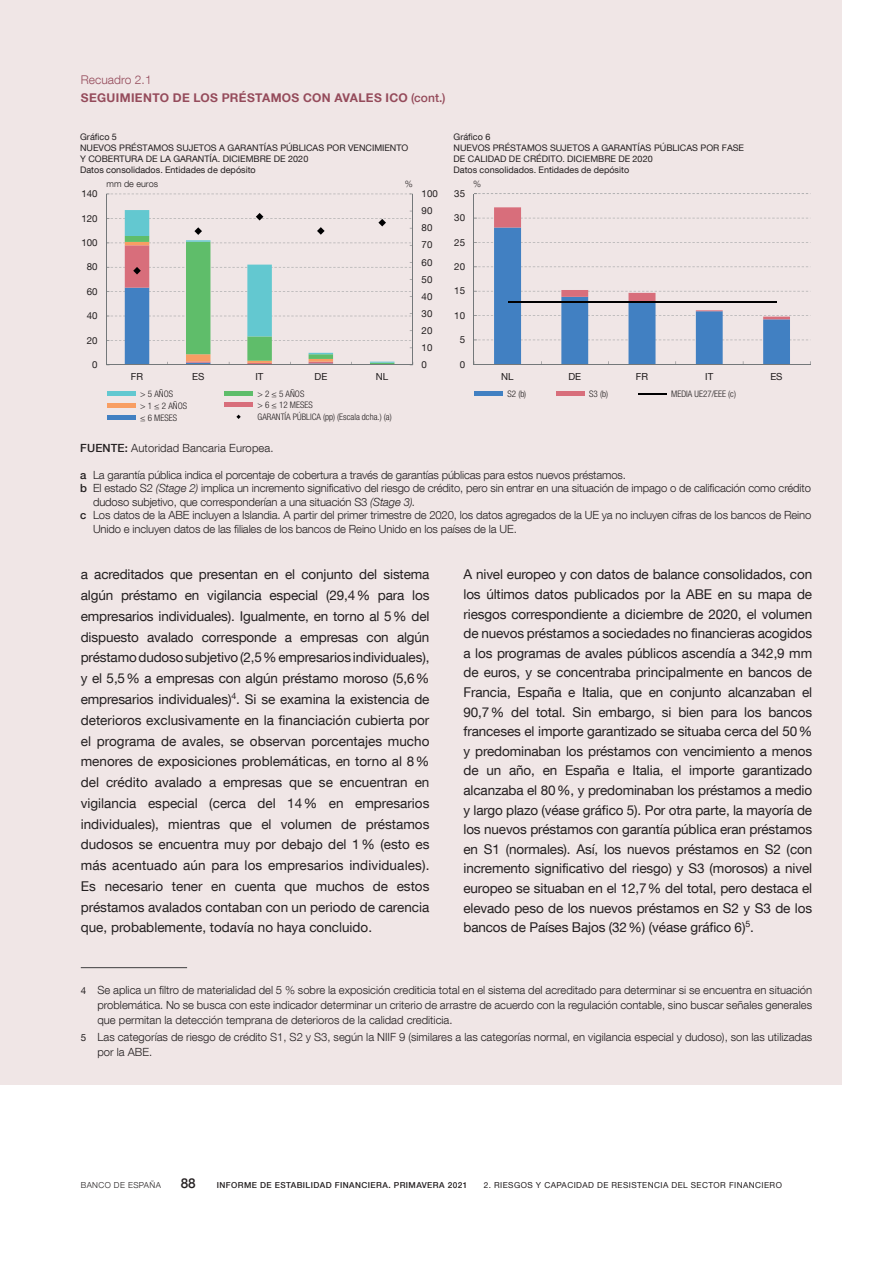
<style>
.page{position:relative;width:893px;height:1263px;background:#fff}
.page>*{position:absolute;margin:0;border:0;box-sizing:border-box;transform-origin:0 0}
.t1{font:13.5px/19.6px "Bd E Neue Helvetica";letter-spacing:-.01em;color:#231f20;text-align:justify}
.t2{font:500 13.5px "Bd E Neue Helvetica";color:#231f20}
.t3{font:700 12px/18px "Bd E Neue Helvetica";letter-spacing:.03em;color:#954b5b}
.t4{font:300 12px "Bd E Neue Helvetica";color:#954b5b}
.t5{font:300 11.25px/15px "Bd E Neue Helvetica";letter-spacing:-.01em;color:#231f20;text-align:justify}
.t6{font:300 11.25px "Bd E Neue Helvetica";letter-spacing:.01em;color:#231f20}
.t7{font:9.75px "Bd E Neue Helvetica";color:#231f20}
.t8{font:9px/10.8px "Bd E Neue Helvetica";color:#231f20}
.t9{font:300 condensed 9px "Bd E Neue Helvetica";color:#231f20}
.t10{font:300 9px "Bd E Neue Helvetica";letter-spacing:.005em;color:#231f20}
.t11{font:8.25px "Bd E Neue Helvetica";letter-spacing:.05em;color:#231f20}
.t12{font:500 8.25px "Bd E Neue Helvetica";letter-spacing:.05em;color:#231f20}
.t13{font:300 8.25px "Bd E Neue Helvetica";letter-spacing:.05em;color:#231f20}
.s1{font-weight:300}
.s2{font-weight:500}
.s3{font-style:italic}
.s4{font-weight:400;font-size:9.75px}
</style>
<div class="page">
<div style="left:0;top:0;width:842px;height:1084px;background:#f0e6e6"></div>
<div style="left:107px;top:391px;width:29px;height:5px;background:#63c8d0"></div>
<div style="left:224px;top:391px;width:29px;height:5px;background:#5fbd6a"></div>
<div style="left:107px;top:403px;width:29px;height:5px;background:#f89e63"></div>
<hr style="left:224px;top:403px;width:29px;height:4px;background:#d86e7b">
<div style="left:107px;top:415px;width:29px;height:5px;background:#4180c2"></div>
<svg style="left:236px;top:415px;width:5px;height:4px"></svg>
<div style="left:474px;top:391px;width:29px;height:5px;background:#4180c2"></div>
<div style="left:556px;top:391px;width:29px;height:5px;background:#d86e7b"></div>
<hr style="left:638px;top:393px;width:29px;height:2px;background:#000001">
<svg style="left:106px;top:194px;width:308px;height:171px"></svg>
<svg style="left:475px;top:193px;width:334px;height:147px"></svg>
<hr style="left:474px;top:194px;width:1px;height:170px;background:#74787a">
<hr style="left:474px;top:364px;width:336px;height:1px;background:#74787a">
<svg style="left:494px;top:207px;width:296px;height:157px"></svg>
<hr style="left:508px;top:301px;width:269px;height:2px;background:#000001">
<hr style="left:81px;top:967px;width:106px;height:1px;background:#3e3e3f">
<p class="t4" style="left:135px;top:72px;width:18px">? ?</p>
<p class="t3" style="left:81px;top:88px;width:121px">TÍTULO RECUA RO</p>
<p class="t3" style="left:81px;top:71px;width:366px"><span class="s1">Recuadro 2.1<br></span>SEGUIMIENTO DE LOS PRÉSTAMOS CON AVALES ICO <span class="s2">(cont.)</span></p>
<p class="t8" style="left:80px;top:131px;width:330px">Gráfico 5<br>NUEVOS PRÉSTAMOS SUJETOS A GARANTÍAS PÚBLICAS POR VENCIMIENTO Y COBERTURA DE LA GARANTÍA. DICIEMBRE DE 2020<br>Datos consolidados. Entidades de depósito</p>
<p class="t8" style="left:454px;top:131px;width:292px">Gráfico 6<br>NUEVOS PRÉSTAMOS SUJETOS A GARANTÍAS PÚBLICAS POR FASE DE CALIDAD DE CRÉDITO. DICIEMBRE DE 2020<br>Datos consolidados. Entidades de depósito</p>
<p class="t10" style="left:107px;top:179px;width:53px">mm de euros</p>
<p class="t10" style="left:405px;top:179px;width:10px">%</p>
<p class="t10" style="left:473px;top:179px;width:10px">%</p>
<p class="t7" style="left:81px;top:188px;width:18px">140</p>
<p class="t7" style="left:422px;top:188px;width:18px">100</p>
<p class="t7" style="left:454px;top:187px;width:12px">35</p>
<p class="t7" style="left:81px;top:212px;width:18px">120</p>
<p class="t7" style="left:422px;top:205px;width:12px">90</p>
<p class="t7" style="left:454px;top:212px;width:12px">30</p>
<p class="t7" style="left:422px;top:222px;width:12px">80</p>
<p class="t7" style="left:81px;top:237px;width:18px">100</p>
<p class="t7" style="left:422px;top:239px;width:12px">70</p>
<p class="t7" style="left:454px;top:236px;width:12px">25</p>
<p class="t7" style="left:87px;top:261px;width:12px">80</p>
<p class="t7" style="left:422px;top:256px;width:12px">60</p>
<p class="t7" style="left:454px;top:260px;width:12px">20</p>
<p class="t7" style="left:422px;top:273px;width:12px">50</p>
<p class="t7" style="left:87px;top:285px;width:12px">60</p>
<p class="t7" style="left:422px;top:290px;width:12px">40</p>
<p class="t7" style="left:454px;top:285px;width:12px">15</p>
<p class="t7" style="left:87px;top:310px;width:12px">40</p>
<p class="t7" style="left:422px;top:307px;width:12px">30</p>
<p class="t7" style="left:454px;top:309px;width:12px">10</p>
<p class="t7" style="left:422px;top:324px;width:12px">20</p>
<p class="t7" style="left:87px;top:334px;width:12px">20</p>
<p class="t7" style="left:422px;top:341px;width:12px">10</p>
<p class="t7" style="left:460px;top:334px;width:7px">5</p>
<p class="t7" style="left:92px;top:359px;width:7px">0</p>
<p class="t7" style="left:422px;top:359px;width:7px">0</p>
<p class="t7" style="left:460px;top:358px;width:7px">0</p>
<p class="t7" style="left:131px;top:371px;width:14px">FR</p>
<p class="t7" style="left:192px;top:371px;width:14px">ES</p>
<p class="t7" style="left:255px;top:371px;width:10px">IT</p>
<p class="t7" style="left:314px;top:371px;width:14px">DE</p>
<p class="t7" style="left:376px;top:371px;width:14px">NL</p>
<p class="t7" style="left:501px;top:370px;width:14px">NL</p>
<p class="t7" style="left:568px;top:370px;width:14px">DE</p>
<p class="t7" style="left:636px;top:370px;width:14px">FR</p>
<p class="t7" style="left:705px;top:370px;width:10px">IT</p>
<p class="t7" style="left:770px;top:370px;width:14px">ES</p>
<p class="t9" style="left:140px;top:388px;width:34px">&gt; 5 AÑOS</p>
<p class="t9" style="left:258px;top:389px;width:48px">&gt; 2 ≤ 5 AÑOS</p>
<p class="t9" style="left:140px;top:401px;width:48px">&gt; 1 ≤ 2 AÑOS</p>
<p class="t9" style="left:258px;top:400px;width:57px">&gt; 6 ≤ 12 MESES</p>
<p class="t9" style="left:140px;top:412px;width:38px">≤ 6 MESES</p>
<p class="t9" style="left:258px;top:411px;width:136px">GARANTÍA PÚBLICA (pp) (Escala dcha.) (a)</p>
<p class="t9" style="left:508px;top:388px;width:20px">S2 (b)</p>
<p class="t9" style="left:589px;top:388px;width:20px">S3 (b)</p>
<p class="t9" style="left:671px;top:388px;width:66px">MEDIA UE27/EEE (c)</p>
<p class="t6" style="left:80px;top:441px;width:195px"><span class="s2">FUENTE:</span> Autoridad Bancaria Europea.</p>
<p class="t5" style="left:80px;top:467px;width:547px"><span class="s2">a</span> La garantía pública indica el porcentaje de cobertura a través de garantías públicas para estos nuevos préstamos.</p>
<p class="t5" style="left:80px;top:480px;width:732px"><span class="s2">b</span> El estado S2 <span class="s3">(Stage 2)</span> implica un incremento significativo del riesgo de crédito, pero sin entrar en una situación de impago o de calificación como crédito</p>
<p class="t5" style="left:93px;top:494px;width:324px">dudoso subjetivo, que corresponderían a una situación S3 <span class="s3">(Stage 3).</span></p>
<p class="t5" style="left:80px;top:507px;width:732px"><span class="s2">c</span> Los datos de la ABE incluyen a Islandia. A partir del primer trimestre de 2020, los datos agregados de la UE ya no incluyen cifras de los bancos de Reino</p>
<p class="t5" style="left:93px;top:521px;width:425px">Unido e incluyen datos de las filiales de los bancos de Reino Unido en los países de la UE.</p>
<p class="t1" style="left:81px;top:564px;width:350px;line-height:20.7px">a acreditados que presentan en el conjunto del sistema algún préstamo en vigilancia especial (29,4% para los empresarios individuales). Igualmente, en torno al 5% del dispuesto avalado corresponde a empresas con algún préstamo dudoso subjetivo (2,5% empresarios individuales), y el 5,5% a empresas con algún préstamo moroso (5,6% empresarios individuales)<sup>4</sup>. Si se examina la existencia de deterioros exclusivamente en la financiación cubierta por el programa de avales, se observan porcentajes mucho menores de exposiciones problemáticas, en torno al 8% del crédito avalado a empresas que se encuentran en vigilancia especial (cerca del 14% en empresarios individuales), mientras que el volumen de préstamos dudosos se encuentra muy por debajo del 1% (esto es más acentuado aún para los empresarios individuales).<br>Es necesario tener en cuenta que muchos de estos préstamos avalados contaban con un periodo de carencia que, probablemente, todavía no haya concluido.</p>
<p class="t1" style="left:463px;top:564px;width:350px">A nivel europeo y con datos de balance consolidados, con los últimos datos publicados por la ABE en su mapa de riesgos correspondiente a diciembre de 2020, el volumen de nuevos préstamos a sociedades no financieras acogidos a los programas de avales públicos ascendía a 342,9 mm de euros, y se concentraba principalmente en bancos de Francia, España e Italia, que en conjunto alcanzaban el 90,7% del total. Sin embargo, si bien para los bancos franceses el importe garantizado se situaba cerca del 50% y predominaban los préstamos con vencimiento a menos de un año, en España e Italia, el importe garantizado alcanzaba el 80%, y predominaban los préstamos a medio y largo plazo (véase gráfico 5). Por otra parte, la mayoría de los nuevos préstamos con garantía pública eran préstamos en S1 (normales). Así, los nuevos préstamos en S2 (con incremento significativo del riesgo) y S3 (morosos) a nivel europeo se situaban en el 12,7% del total, pero destaca el elevado peso de los nuevos préstamos en S2 y S3 de los bancos de Países Bajos (32%) (véase gráfico 6)<sup>5</sup>.</p>
<p class="t5" style="left:97px;top:982px;width:716px;text-indent:-17px"><span class="s4">4</span> Se aplica un filtro de materialidad del 5 % sobre la exposición crediticia total en el sistema del acreditado para determinar si se encuentra en situación problemática. No se busca con este indicador determinar un criterio de arrastre de acuerdo con la regulación contable, sino buscar señales generales que permitan la detección temprana de deterioros de la calidad crediticia.</p>
<p class="t5" style="left:97px;top:1029px;width:716px;text-indent:-17px"><span class="s4">5</span> Las categorías de riesgo de crédito S1, S2 y S3, según la NIIF 9 (similares a las categorías normal, en vigilancia especial y dudoso), son las utilizadas por la ABE.</p>
<p class="t13" style="left:81px;top:1180px;width:82px">BANCO DE ESPAÑA</p>
<p class="t2" style="left:181px;top:1175px;width:16px">88</p>
<p class="t12" style="left:217px;top:1180px;width:252px">INFORME DE ESTABILIDAD FINANCIERA. PRIMAVERA 2021</p>
<p class="t11" style="left:484px;top:1180px;width:300px">2. RIESGOS Y CAPACIDAD DE RESISTENCIA DEL SECTOR FINANCIERO</p>
</div>
